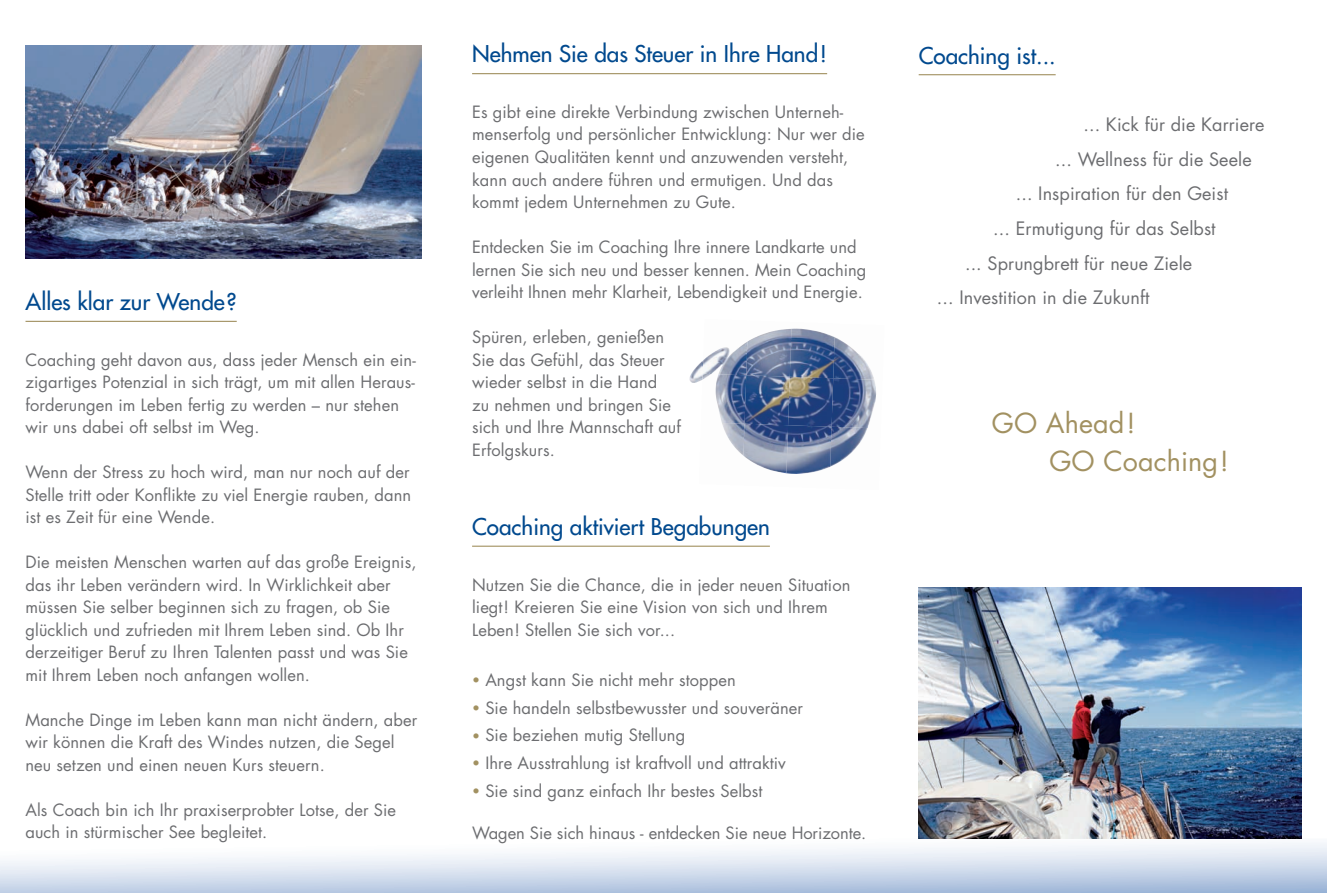
<style>
.page{position:relative;width:1327px;height:893px;background:#fff}
.page>*{position:absolute;margin:0;border:0;box-sizing:border-box;transform-origin:0 0}
.t1{font:26.85px/38.4px "Futura";letter-spacing:.005em;color:#a29161}
.t2{font:22.5px "Futura";color:#01498e}
.t3{font:18px "Futura";letter-spacing:.005em;color:#6c6d70}
.t4{font:16.5px/22.5px "Futura";letter-spacing:.005em;color:#6c6d70}
.s1{font-size:13.5px;color:#a29161}
</style>
<div class="page">
<svg style="left:0;top:838px;width:1327px;height:55px"></svg>
<hr style="left:472px;top:73px;width:355px;height:1px;background:#a29161">
<hr style="left:472px;top:546px;width:298px;height:1px;background:#a29161">
<hr style="left:26px;top:321px;width:211px;height:1px;background:#a29161">
<img style="left:26px;top:46px;width:395px;height:212px">
<img style="left:918px;top:587px;width:383px;height:251px">
<hr style="left:918px;top:74px;width:137px;height:1px;background:#a29161">
<img style="left:689px;top:361px;width:14px;height:22px">
<img style="left:703px;top:349px;width:30px;height:11px">
<img style="left:702px;top:365px;width:21px;height:9px">
<img style="left:720px;top:342px;width:26px;height:17px">
<img style="left:746px;top:329px;width:88px;height:48px">
<img style="left:833px;top:337px;width:41px;height:41px">
<img style="left:702px;top:374px;width:44px;height:49px">
<img style="left:744px;top:375px;width:46px;height:49px">
<img style="left:788px;top:377px;width:45px;height:48px">
<img style="left:831px;top:378px;width:45px;height:50px">
<img style="left:722px;top:423px;width:22px;height:32px">
<img style="left:743px;top:424px;width:45px;height:49px">
<img style="left:786px;top:425px;width:45px;height:49px">
<img style="left:830px;top:427px;width:37px;height:40px">
<h2 class="t2" style="left:26px;top:287px;width:213px">Alles klar zur Wende?</h2>
<p class="t4" style="left:26px;top:348px;width:392px">Coaching geht davon aus, dass jeder Mensch ein ein&shy;zigartiges Potenzial in sich trägt, um mit allen Heraus&shy;forderungen im Leben fertig zu werden – nur stehen wir uns dabei oft selbst im Weg.</p>
<p class="t4" style="left:26px;top:461px;width:387px;text-align:justify">Wenn der Stress zu hoch wird, man nur noch auf der Stelle tritt oder Konflikte zu viel Energie rauben, dann ist es Zeit für eine Wende.</p>
<p class="t4" style="left:26px;top:551px;width:392px">Die meisten Menschen warten auf das große Ereignis, das ihr Leben verändern wird. In Wirklichkeit aber müssen Sie selber beginnen sich zu fragen, ob Sie glücklich und zufrieden mit Ihrem Leben sind. Ob Ihr derzeitiger Beruf zu Ihren Talenten passt und was Sie mit Ihrem Leben noch anfangen wollen.</p>
<p class="t4" style="left:26px;top:708px;width:393px">Manche Dinge im Leben kann man nicht ändern, aber wir können die Kraft des Windes nutzen, die Segel neu setzen und einen neuen Kurs steuern.</p>
<p class="t4" style="left:26px;top:798px;width:372px">Als Coach bin ich Ihr praxiserprobter Lotse, der Sie auch in stürmischer See begleitet.</p>
<h2 class="t2" style="left:472px;top:40px;width:356px">Nehmen Sie das Steuer in Ihre Hand!</h2>
<p class="t4" style="left:472px;top:100px;width:394px">Es gibt eine direkte Verbindung zwischen Unterneh&shy;menserfolg und persönlicher Entwicklung: Nur wer die eigenen Qualitäten kennt und anzuwenden versteht, kann auch andere führen und ermutigen. Und das kommt jedem Unternehmen zu Gute.</p>
<p class="t4" style="left:472px;top:235px;width:396px">Entdecken Sie im Coaching Ihre innere Landkarte und lernen Sie sich neu und besser kennen. Mein Coaching verleiht Ihnen mehr Klarheit, Lebendigkeit und Energie.</p>
<p class="t4" style="left:472px;top:325px;width:210px">Spüren, erleben, genießen<br>Sie das Gefühl, das Steuer wieder selbst in die Hand<br>zu nehmen und bringen Sie sich und Ihre Mannschaft auf<br>Erfolgskurs.</p>
<h2 class="t2" style="left:472px;top:512px;width:299px">Coaching aktiviert Begabungen</h2>
<p class="t4" style="left:472px;top:573px;width:380px">Nutzen Sie die Chance, die in jeder neuen Situation liegt! Kreieren Sie eine Vision von sich und Ihrem<br>Leben! Stellen Sie sich vor...</p>
<p class="t4" style="left:472px;top:668px;width:265px"><span class="s1">•</span> Angst kann Sie nicht mehr stoppen</p>
<p class="t4" style="left:472px;top:696px;width:332px"><span class="s1">•</span> Sie handeln selbstbewusster und souveräner</p>
<p class="t4" style="left:472px;top:724px;width:215px"><span class="s1">•</span> Sie beziehen mutig Stellung</p>
<p class="t4" style="left:472px;top:751px;width:315px"><span class="s1">•</span> Ihre Ausstrahlung ist kraftvoll und attraktiv</p>
<p class="t4" style="left:472px;top:779px;width:292px"><span class="s1">•</span> Sie sind ganz einfach Ihr bestes Selbst</p>
<p class="t4" style="left:472px;top:821px;width:396px">Wagen Sie sich hinaus - entdecken Sie neue Horizonte.</p>
<h2 class="t2" style="left:918px;top:41px;width:138px">Coaching ist...</h2>
<p class="t3" style="left:1083px;top:112px;width:183px">... Kick für die Karriere</p>
<p class="t3" style="left:1055px;top:147px;width:198px">... Wellness für die Seele</p>
<p class="t3" style="left:1015px;top:181px;width:214px">... Inspiration für den Geist</p>
<p class="t3" style="left:993px;top:216px;width:224px">... Ermutigung für das Selbst</p>
<p class="t3" style="left:965px;top:250px;width:229px">... Sprungbrett für neue Ziele</p>
<p class="t3" style="left:937px;top:285px;width:214px">... Investition in die Zukunft</p>
<h1 class="t1" style="left:1049px;top:403px;width:181px;text-indent:-57px">GO Ahead!<br>GO Coaching!</h1>
</div>
